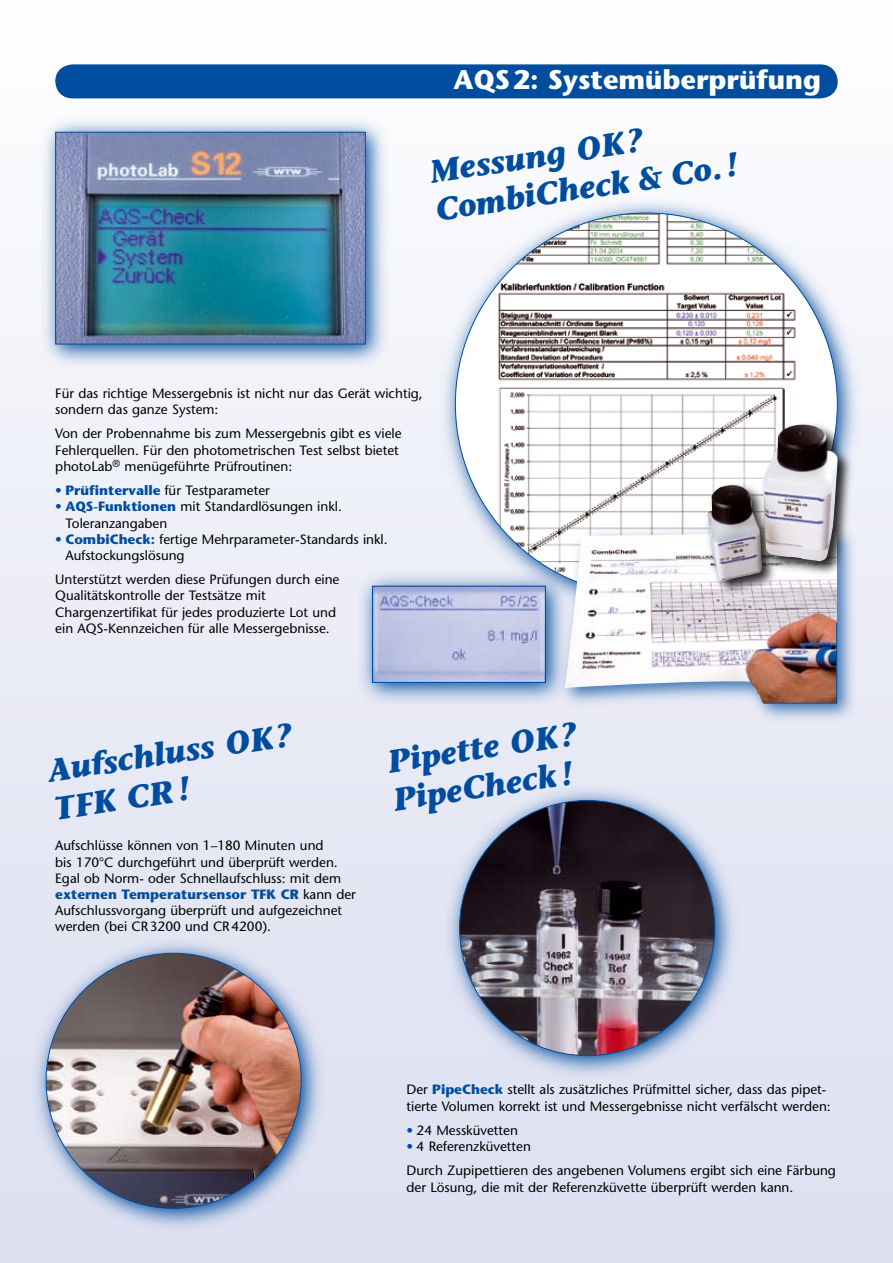
<style>
.page{position:relative;width:893px;height:1263px;background:#fff}
.page>*{position:absolute;margin:0;border:0;box-sizing:border-box;transform-origin:0 0}
.t1{font:italic 700 31.95px/38.4px "Stone Informal";color:#004d9f}
.t2{font:700 27px "Stone Sans";color:#fff}
.t3{font:13.5px/16.2px "Stone Sans";color:#000}
.s1{color:#004d9f}
.s2{font-weight:700;color:#004d9f}
</style>
<div class="page">
<div style="left:0;top:0;width:893px;height:1263px;background:linear-gradient(to bottom,#fdfdfe,#dbdef0)"></div>
<svg style="left:441px;top:198px;width:421px;height:422px;fill:#f3f4fa"></svg>
<img style="left:455px;top:213px;width:382px;height:382px;border-radius:50%">
<svg style="left:41px;top:118px;width:348px;height:250px"></svg>
<img style="left:57px;top:134px;width:307px;height:208px">
<div style="left:55px;top:132px;width:311px;height:212px;border:1px solid #004d9f"></div>
<div style="left:55px;top:64px;width:783px;height:35px;background:#004d9f"></div>
<svg style="left:31px;top:938px;width:294px;height:294px;background:#c8d3e9"></svg>
<img style="left:46px;top:953px;width:255px;height:255px;border-radius:50%">
<svg style="left:445px;top:786px;width:294px;height:294px;background:#ccd6ea"></svg>
<img style="left:460px;top:800px;width:255px;height:256px;border-radius:50%">
<svg style="left:358px;top:571px;width:197px;height:134px;background:#b7c9e2"></svg>
<img style="left:374px;top:588px;width:170px;height:93px">
<div style="left:372px;top:586px;width:174px;height:97px;border:1px solid #004d9f"></div>
<div style="left:555px;top:521px;width:302px;height:203px;background:#004d9f;opacity:.75"></div>
<img style="left:565px;top:532px;width:272px;height:171px">
<hr style="left:763px;top:703px;width:74px;height:1px;background:#004d9f">
<hr style="left:836px;top:623px;width:1px;height:80px;background:#004d9f">
<div style="left:703px;top:420px;width:153px;height:178px;background:#000;opacity:.87"></div>
<img style="left:707px;top:425px;width:131px;height:157px">
<h2 class="t2" style="left:454px;top:63px;width:369px">AQS2: Systemüberprüfung</h2>
<h1 class="t1" style="left:427px;top:153px;width:306px;line-height:38.8px;rotate:-9deg">Messung OK?<br>CombiCheck &amp; Co.!</h1>
<p class="t3" style="left:55px;top:385px;width:369px">Für das richtige Messergebnis ist nicht nur das Gerät wichtig, sondern das ganze System:</p>
<p class="t3" style="left:55px;top:426px;width:348px">Von der Probennahme bis zum Messergebnis gibt es viele<br>Fehlerquellen. Für den photo-metrischen Test selbst bietet photoLab<sup>®</sup> menügeführte Prüfroutinen:</p>
<p class="t3" style="left:55px;top:482px;width:216px"><span class="s1">•</span> <span class="s2">Prüfintervalle</span> für Testparameter</p>
<p class="t3" style="left:65px;top:499px;width:278px;text-indent:-10px"><span class="s1">•</span> <span class="s2">AQS-Funktionen</span> mit Standardlösungen inkl.<br>Toleranzangaben</p>
<p class="t3" style="left:65px;top:531px;width:324px;text-indent:-10px"><span class="s1">•</span> <span class="s2">CombiCheck:</span> fertige Mehrparameter-Standards inkl.<br>Aufstockungslösung</p>
<p class="t3" style="left:55px;top:571px;width:286px">Unterstützt werden diese Prüfungen durch eine Qualitätskontrolle der Testsätze mit Chargenzertifikat für jedes produzierte Lot und ein AQS-Kennzeichen für alle Messergebnisse.</p>
<h1 class="t1" style="left:46px;top:753px;width:247px;line-height:38px;rotate:-9deg">Aufschluss OK?<br>TFK CR!</h1>
<p class="t3" style="left:55px;top:838px;width:302px">Aufschlüsse können von 1–180 Minuten und<br>bis 170°C durchgeführt und überprüft werden.<br>Egal ob Norm- oder Schnellaufschluss: mit dem <span class="s2">externen Temperatursensor TFK CR</span> kann der Aufschlussvorgang überprüft und aufgezeichnet werden (bei CR3200 und CR4200).</p>
<h1 class="t1" style="left:385px;top:743px;width:192px;rotate:-9deg">Pipette OK?<br>PipeCheck!</h1>
<p class="t3" style="left:406px;top:1081px;width:426px">Der <span class="s2">PipeCheck</span> stellt als zusätzliches Prüfmittel sicher, dass das pipet&shy;tierte Volumen korrekt ist und Messergebnisse nicht verfälscht werden:</p>
<p class="t3" style="left:406px;top:1122px;width:113px"><span class="s1">•</span> 24 Messküvetten</p>
<p class="t3" style="left:406px;top:1134px;width:431px;line-height:24.3px"><span class="s1">•</span> 4 Referenzküvetten<br>Durch Zupipettieren des angebenen Volumens ergibt sich eine Färbung</p>
<p class="t3" style="left:406px;top:1179px;width:388px">der Lösung, die mit der Referenzküvette überprüft werden kann.</p>
</div>
